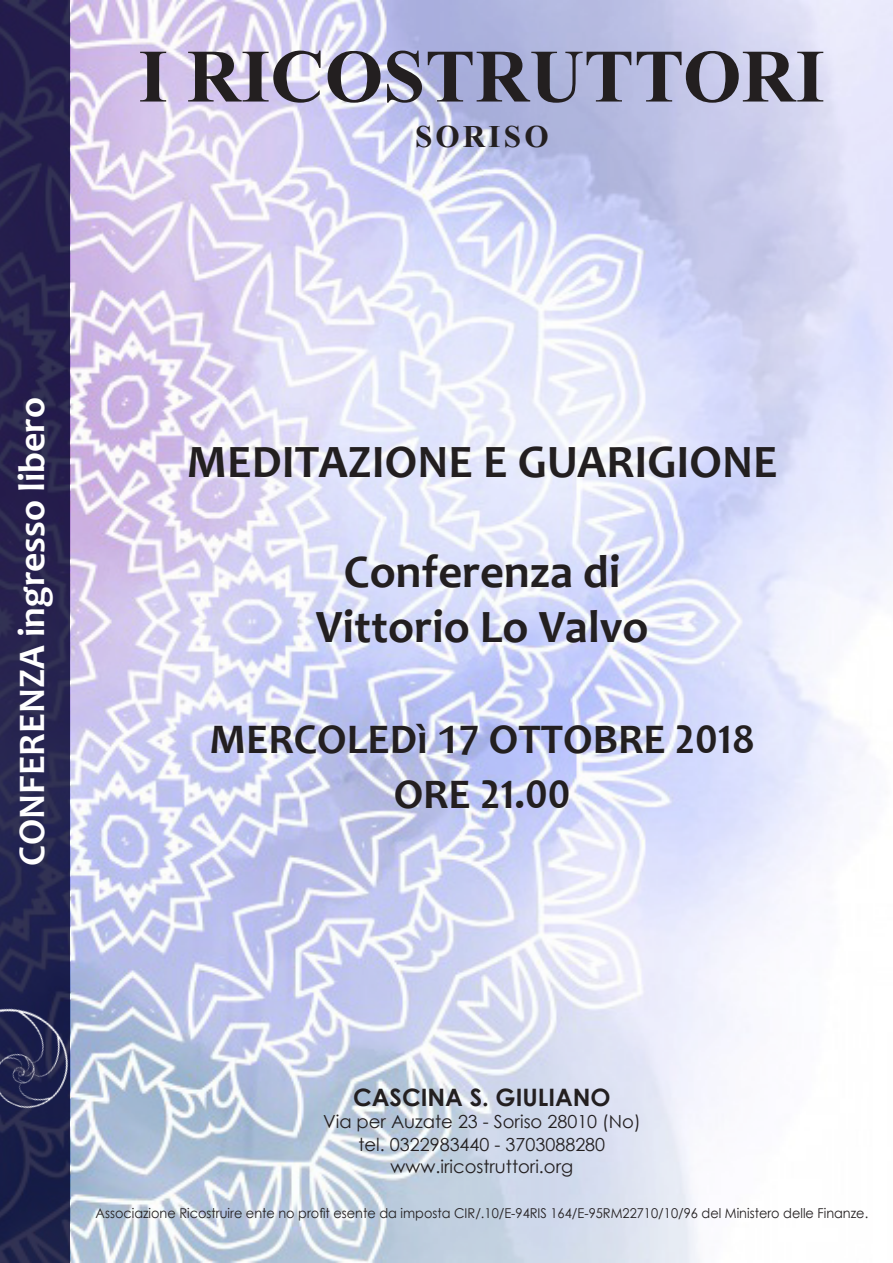
<style>
.page{position:relative;width:893px;height:1263px;background:#fff}
.page>*{position:absolute;margin:0;border:0;box-sizing:border-box;transform-origin:0 0}
.t1{font:700 75.3px "Times New Roman";color:#231f20}
.t2{font:700 46.65px "Candara";color:#231f20}
.t3{font:700 42.45px "Candara";color:#231f20}
.t4{font:700 37.65px "Candara";color:#fff}
.t5{font:700 31.2px "Times New Roman";letter-spacing:.1em;color:#231f20}
.t6{font:700 24px "Century Gothic";color:#231f20}
.t7{font:18px "Century Gothic";color:#231f20}
.t8{font:13.5px "Century Gothic";color:#231f20;scale:.95 1}
</style>
<div class="page">
<img style="left:70px;top:0;width:822px;height:1263px">
<svg style="left:0;top:0;width:70px;height:1263px;background:#25234d"></svg>
<img style="left:0;top:1004px;width:69px;height:110px">
<p class="t1" style="left:139px;top:22px;width:688px">I RICOSTRUTTORI</p>
<p class="t5" style="left:415px;top:114px;width:135px">SORISO</p>
<p class="t4" style="left:8px;top:866px;width:470px;rotate:-90deg">CONFERENZA ingresso libero</p>
<p class="t2" style="left:187px;top:432px;width:592px">MEDITAZIONE E GUARIGIONE</p>
<p class="t2" style="left:344px;top:543px;width:278px">Conferenza di</p>
<p class="t2" style="left:316px;top:598px;width:334px">Vittorio Lo Valvo</p>
<p class="t3" style="left:210px;top:712px;width:547px">MERCOLEDì 17 OTTOBRE 2018</p>
<p class="t3" style="left:394px;top:767px;width:178px">ORE 21.00</p>
<p class="t6" style="left:353px;top:1078px;width:259px">CASCINA S. GIULIANO</p>
<p class="t7" style="left:323px;top:1109px;width:319px">Via per Auzate 23 - Soriso 28010 (No)</p>
<p class="t7" style="left:358px;top:1131px;width:248px">tel. 0322983440 - 3703088280</p>
<p class="t7" style="left:391px;top:1154px;width:184px">www.iricostruttori.org</p>
<p class="t8" style="left:96px;top:1204px;width:815px">Associazione Ricostruire ente no profit esente da imposta CIR/.10/E-94RIS 164/E-95RM22710/10/96 del Ministero delle Finanze.</p>
</div>
